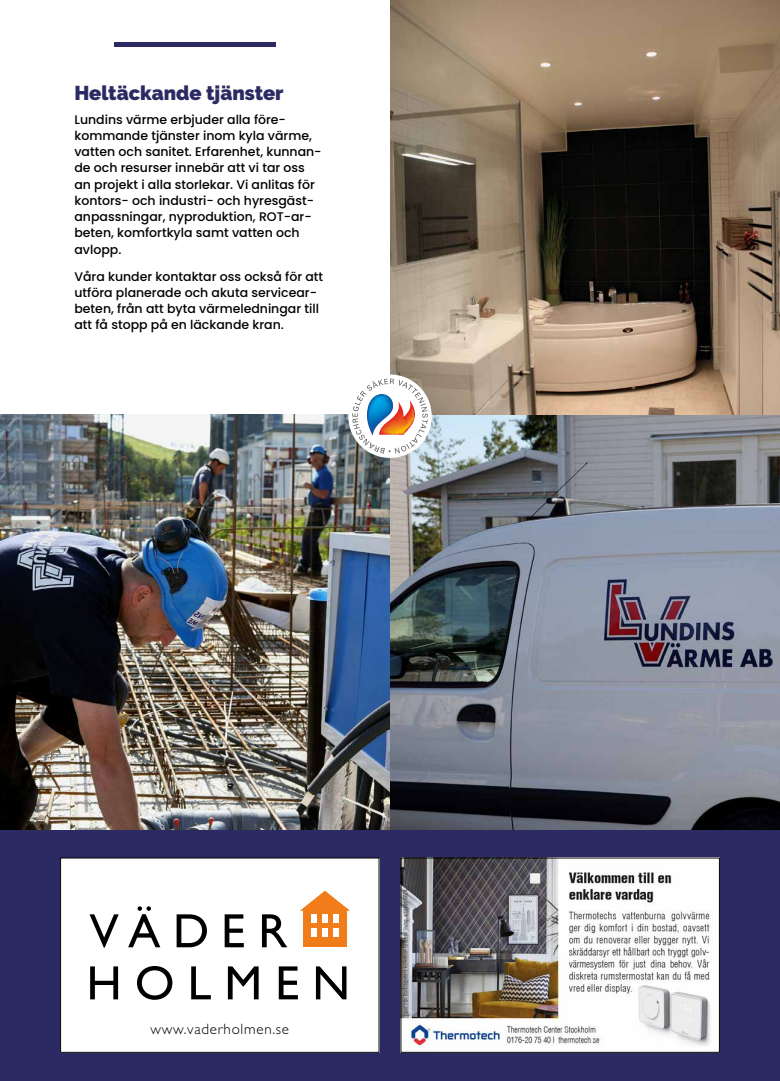
<style>
.page{position:relative;width:780px;height:1081px;background:#fff}
.page>*{position:absolute;margin:0;border:0;box-sizing:border-box;transform-origin:0 0}
.t1{font:900 20px "Raleway";color:#2b2a62}
.t2{font:300 15px "Gill Sans Std";letter-spacing:.05em;color:#000}
.t3{font:500 12.5px/16.2px "Poppins";color:#000}
</style>
<div class="page">
<div style="left:0;top:829px;width:780px;height:252px;background:#2b2a62"></div>
<div style="left:60px;top:857px;width:319px;height:195px;background:#fff"></div>
<svg style="left:89px;top:890px;width:261px;height:110px"></svg>
<div style="left:60px;top:857px;width:319px;height:195px;border:1px solid #000"></div>
<img style="left:402px;top:859px;width:315px;height:191px">
<div style="left:400px;top:857px;width:319px;height:195px;border:1px solid #000"></div>
<img style="left:0;top:415px;width:780px;height:414px">
<img style="left:390px;top:0;width:390px;height:415px">
<div style="left:348px;top:374px;width:83px;height:84px;background:#fff;border-radius:50%"></div>
<svg style="left:352px;top:379px;width:76px;height:75px"></svg>
<hr style="left:114px;top:43px;width:162px;height:4px;background:#2b2a62">
<h1 class="t1" style="left:74px;top:82px;width:210px">Heltäckande tjänster</h1>
<p class="t3" style="left:74px;top:111px;width:249px">Lundins värme erbjuder alla före&shy;kommande tjänster inom kyla värme, vatten och sanitet. Erfarenhet, kunnan&shy;de och resurser innebär att vi tar oss an projekt i alla storlekar. Vi anlitas för kontors- och industri- och hyresgäst&shy;anpassningar, nyproduktion, ROT-ar&shy;beten, komfortkyla samt vatten och avlopp.</p>
<p class="t3" style="left:74px;top:268px;width:250px">Våra kunder kontaktar oss också för att utföra planerade och akuta servicear&shy;beten, från att byta värmeledningar till att få stopp på en läckande kran.</p>
<p class="t2" style="left:150px;top:1020px;width:140px">www.vaderholmen.se</p>
</div>
